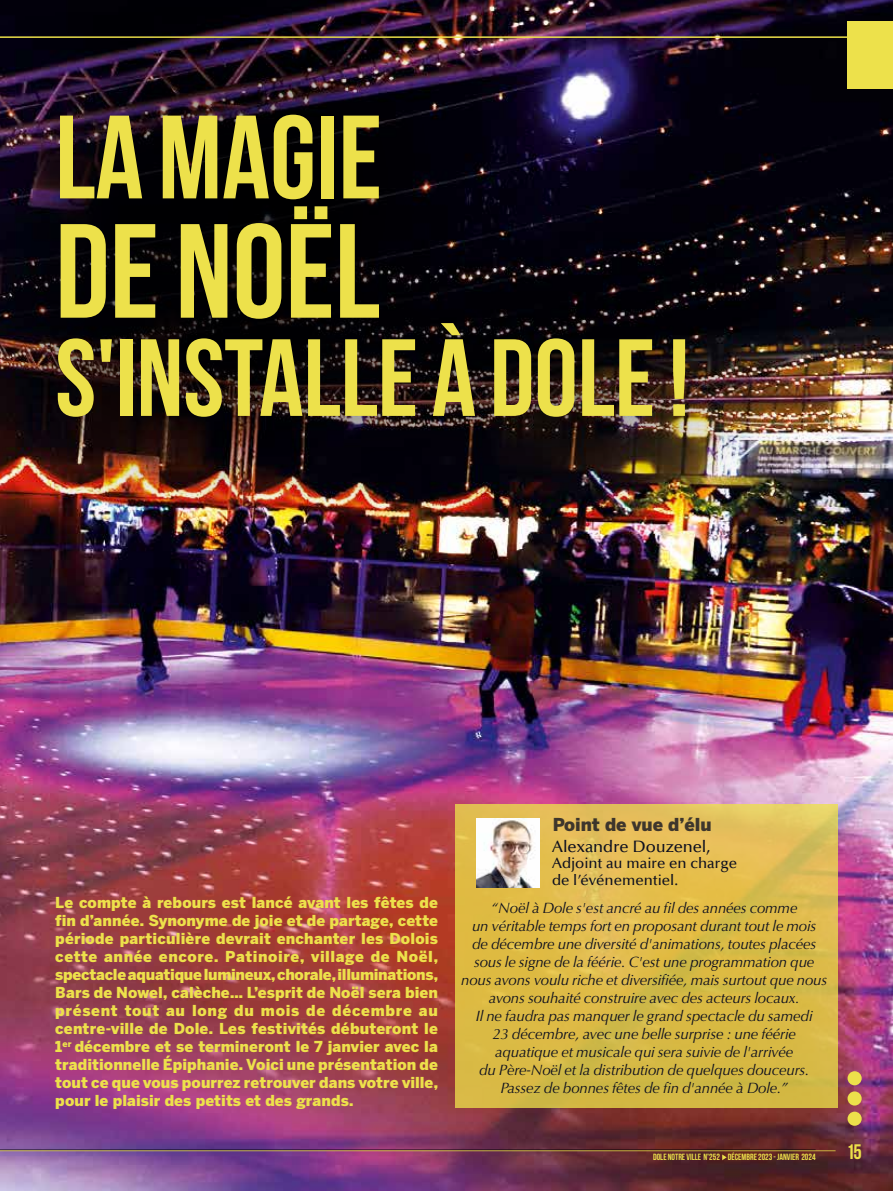
<style>
.page{position:relative;width:893px;height:1191px;background:#fff}
.page>*{position:absolute;margin:0;border:0;box-sizing:border-box;transform-origin:0 0}
.t1{font:700 133.65px "Bebas Neue";color:#ede14b}
.t2{font:700 118.2px "Bebas Neue";color:#ede14b}
.t3{font:700 109.35px "Bebas Neue";color:#ede14b}
.t4{font:700 21px "Bebas Neue";color:#ede14b}
.t5{font:900 17.7px "Benton Sans";color:#0d0f1f}
.t6{font:500 16.5px "Optima";letter-spacing:-.005em;color:#0d0f1f}
.t7{font:900 15px/18px "Benton Sans";letter-spacing:.005em;color:#ede14b;text-align:justify}
.t8{font:italic 15px/18px "Optima";letter-spacing:-.01em;color:#0d0f1f;text-align:center}
.t9{font:500 15px/16.5px "Optima";color:#0d0f1f}
.t10{font:700 9px "Bebas Neue";color:#ede14b}
</style>
<div class="page">
<img style="left:0;top:0;width:893px;height:1191px">
<hr style="left:0;top:36px;width:893px;height:2px;background:#ede14b">
<div style="left:0;top:6px;width:793px;height:519px;background:#000;opacity:.95"></div>
<div style="left:847px;top:21px;width:46px;height:68px;background:#ede14b"></div>
<svg style="left:722px;top:1154px;width:5px;height:6px"></svg>
<hr style="left:0;top:1149px;width:816px;height:1px;background:#000">
<div style="left:847px;top:1111px;width:15px;height:14px;background:#ede14b;border-radius:50%"></div>
<div style="left:847px;top:1091px;width:15px;height:14px;background:#ede14b;border-radius:50%"></div>
<div style="left:847px;top:1071px;width:15px;height:14px;background:#ede14b;border-radius:50%"></div>
<hr style="left:0;top:1150px;width:836px;height:1px;background:#ede14b">
<svg style="left:456px;top:804px;width:382px;height:303px;fill:#ddbb47"></svg>
<img style="left:477px;top:818px;width:63px;height:69px">
<h2 class="t2" style="left:55px;top:93px;width:328px">LA MAGIE</h2>
<h1 class="t1" style="left:55px;top:198px;width:326px">DE NOËL</h1>
<h3 class="t3" style="left:55px;top:318px;width:636px">S'INSTALLE À DOLE !</h3>
<p class="t5" style="left:552px;top:814px;width:161px">Point de vue d’élu</p>
<p class="t7" style="left:55px;top:893px;width:384px">Le compte à rebours est lancé avant les fêtes de fin d’année. Synonyme de joie et de partage, cette période particulière devrait enchanter les Dolois cette année encore. Patinoire, village de Noël, spectacle aquatique lumineux, chorale, illuminations, Bars de Nowel, calèche… L’esprit de Noël sera bien présent tout au long du mois de décembre au centre-ville de Dole. Les festivités débuteront le 1<sup>er</sup> décembre et se termineront le 7 janvier avec la traditionnelle Épiphanie. Voici une présentation de tout ce que vous pourrez retrouver dans votre ville, pour le plaisir des petits et des grands.</p>
<p class="t6" style="left:552px;top:837px;width:160px">Alexandre Douzenel,</p>
<p class="t9" style="left:552px;top:855px;width:187px">Adjoint au maire en charge de l’événementiel.</p>
<p class="t8" style="left:461px;top:898px;width:368px">“Noël à Dole s'est ancré au fil des années comme<br>un véritable temps fort en proposant durant tout le mois<br>de décembre une diversité d'animations, toutes placées sous le signe de la féérie. C'est une programmation que nous avons voulu riche et diversifiée, mais surtout que nous avons souhaité construire avec des acteurs locaux.<br>Il ne faudra pas manquer le grand spectacle du samedi<br>23 décembre, avec une belle surprise : une féérie aquatique et musicale qui sera suivie de l'arrivée<br>du Père-Noël et la distribution de quelques douceurs.<br>Passez de bonnes fêtes de fin d'année à Dole.”</p>
<p class="t10" style="left:653px;top:1152px;width:164px">DOLE NOTRE VILLE N°252 DÉCEMBRE 2023 - JANVIER 2024</p>
<h3 class="t4" style="left:846px;top:1140px;width:17px">15</h3>
</div>
